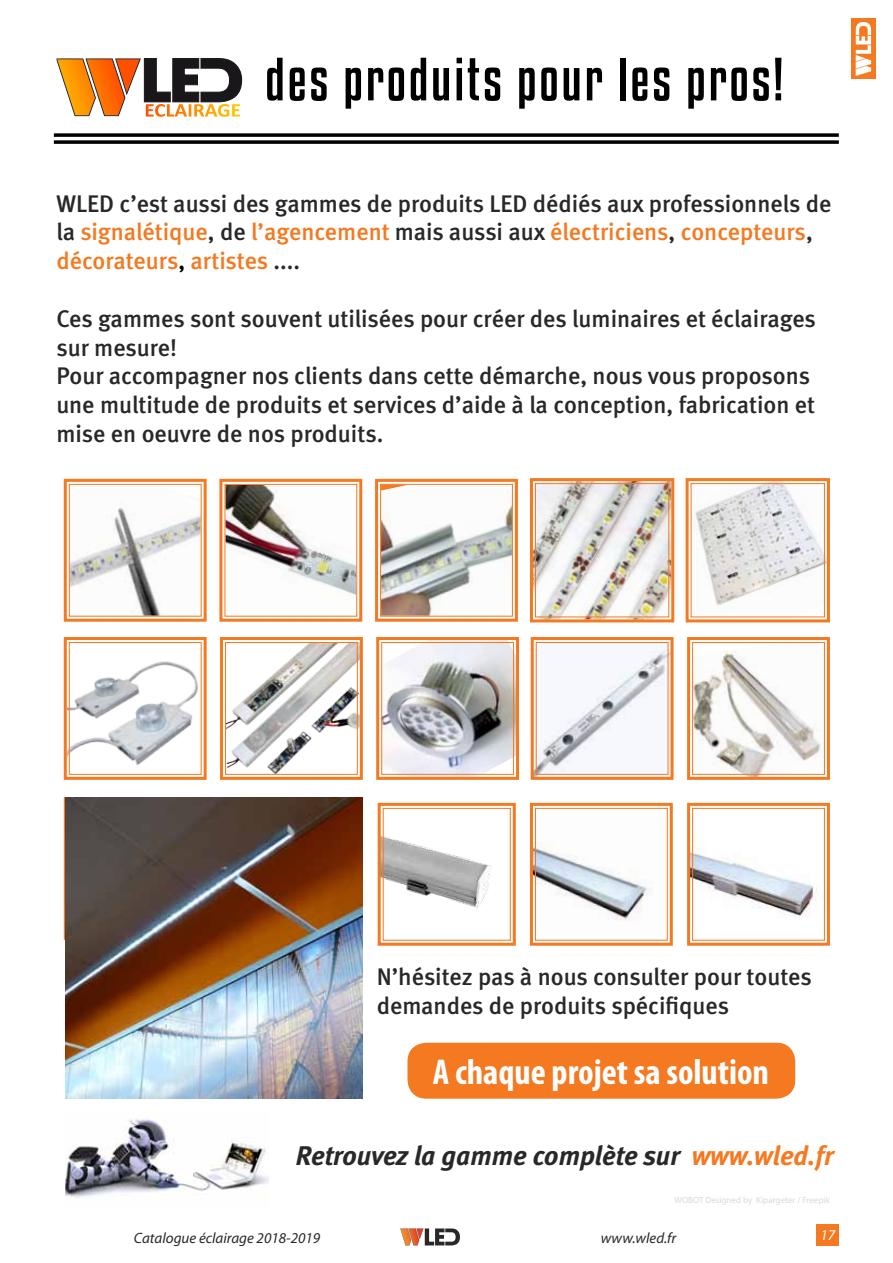
<style>
.page{position:relative;width:893px;height:1263px;background:#fff}
.page>*{position:absolute;margin:0;border:0;box-sizing:border-box;transform-origin:0 0}
.t1{font:54px "Kenyan Coffee Rg";letter-spacing:.05em;color:#000}
.t2{font:700 condensed 36px "Myriad Pro";color:#fff}
.t3{font:italic 700 27px "Meta";color:#292829}
.t4{font:24px/28.8px "Meta Medium LF";color:#292829}
.t5{font:italic 15px "Myriad Pro";color:#292829}
.t6{font:italic 15px "Myriad Pro";color:#fff}
.t7{font:9px "Myriad Pro";color:#d8d9de}
.s1{color:#f47920}
.s2{color:#000}
</style>
<div class="page">
<div style="left:817px;top:1224px;width:22px;height:21px;background:#f47920"></div>
<svg style="left:400px;top:1228px;width:60px;height:17px"></svg>
<div style="left:852px;top:19px;width:24px;height:60px;background:linear-gradient(to right,#f47920,#f47920)"></div>
<svg style="left:856px;top:22px;width:15px;height:54px"></svg>
<svg style="left:54px;top:133px;width:785px;height:4px;background:#1f1f1f"></svg>
<svg style="left:54px;top:140px;width:785px;height:4px;background:#1f1f1f"></svg>
<img style="left:219px;top:478px;width:144px;height:144px">
<div style="left:224px;top:484px;width:133px;height:133px;border:1px solid #f47920"></div>
<svg style="left:63px;top:478px;width:144px;height:144px"></svg>
<div style="left:69px;top:484px;width:133px;height:133px;border:1px solid #f47920"></div>
<svg style="left:375px;top:478px;width:143px;height:144px"></svg>
<div style="left:380px;top:484px;width:133px;height:133px;border:1px solid #f47920"></div>
<img style="left:530px;top:478px;width:145px;height:145px">
<div style="left:535px;top:483px;width:134px;height:134px;border:1px solid #f47920"></div>
<svg style="left:376px;top:637px;width:144px;height:143px"></svg>
<div style="left:381px;top:642px;width:133px;height:133px;border:1px solid #f47920"></div>
<svg style="left:685px;top:478px;width:145px;height:145px"></svg>
<div style="left:691px;top:483px;width:134px;height:134px;border:1px solid #f47920"></div>
<svg style="left:530px;top:637px;width:144px;height:143px"></svg>
<div style="left:536px;top:642px;width:132px;height:133px;border:1px solid #f47920"></div>
<svg style="left:687px;top:637px;width:143px;height:143px"></svg>
<div style="left:692px;top:642px;width:133px;height:133px;border:1px solid #f47920"></div>
<svg style="left:63px;top:637px;width:144px;height:143px"></svg>
<div style="left:69px;top:642px;width:133px;height:133px;border:1px solid #f47920"></div>
<svg style="left:377px;top:802px;width:139px;height:144px"></svg>
<div style="left:383px;top:808px;width:128px;height:133px;border:1px solid #f47920"></div>
<svg style="left:687px;top:802px;width:143px;height:144px"></svg>
<div style="left:692px;top:808px;width:133px;height:133px;border:1px solid #f47920"></div>
<svg style="left:530px;top:802px;width:143px;height:144px"></svg>
<div style="left:535px;top:808px;width:133px;height:133px;border:1px solid #f47920"></div>
<svg style="left:57px;top:58px;width:185px;height:59px"></svg>
<img style="left:65px;top:798px;width:297px;height:301px">
<img style="left:65px;top:1119px;width:203px;height:79px">
<svg style="left:220px;top:637px;width:143px;height:143px"></svg>
<div style="left:225px;top:642px;width:133px;height:133px;border:1px solid #f47920"></div>
<div style="left:408px;top:1043px;width:386px;height:55px;background:#f47920;border-radius:18px"></div>
<div style="left:407px;top:1043px;width:388px;height:56px;border:2px solid #f47920;border-radius:18px"></div>
<h1 class="t1" style="left:265px;top:47px;width:519px">des produits pour les pros!</h1>
<p class="t4" style="left:56px;top:189px;width:776px">WLED c’est aussi des gammes de produits LED dédiés aux professionnels de la <span class="s1">signalétique</span>, de <span class="s1">l’agencement</span> mais aussi aux <span class="s1">électriciens</span>, <span class="s1">concepteurs</span>, <span class="s1">décorateurs</span><span class="s2">,</span> <span class="s1">artistes</span> ....</p>
<p class="t4" style="left:56px;top:304px;width:761px">Ces gammes sont souvent utilisées pour créer des luminaires et éclairages sur mesure!<br>Pour accompagner nos clients dans cette démarche, nous vous proposons une multitude de produits et services d’aide à la conception, fabrication et mise en oeuvre de nos produits.</p>
<p class="t4" style="left:377px;top:962px;width:436px">N’hésitez pas à nous consulter pour toutes demandes de produits spécifiques</p>
<h2 class="t2" style="left:433px;top:1050px;width:338px">A chaque projet sa solution</h2>
<p class="t3" style="left:296px;top:1139px;width:539px">Retrouvez la gamme complète sur <span class="s1">www.wled.fr</span></p>
<p class="t7" style="left:674px;top:1194px;width:157px">WOBOT Designed by Kipargeter / Freepik</p>
<p class="t5" style="left:134px;top:1228px;width:188px">Catalogue éclairage 2018-2019</p>
<p class="t5" style="left:601px;top:1228px;width:77px">www.wled.fr</p>
<p class="t6" style="left:820px;top:1225px;width:16px">17</p>
</div>
